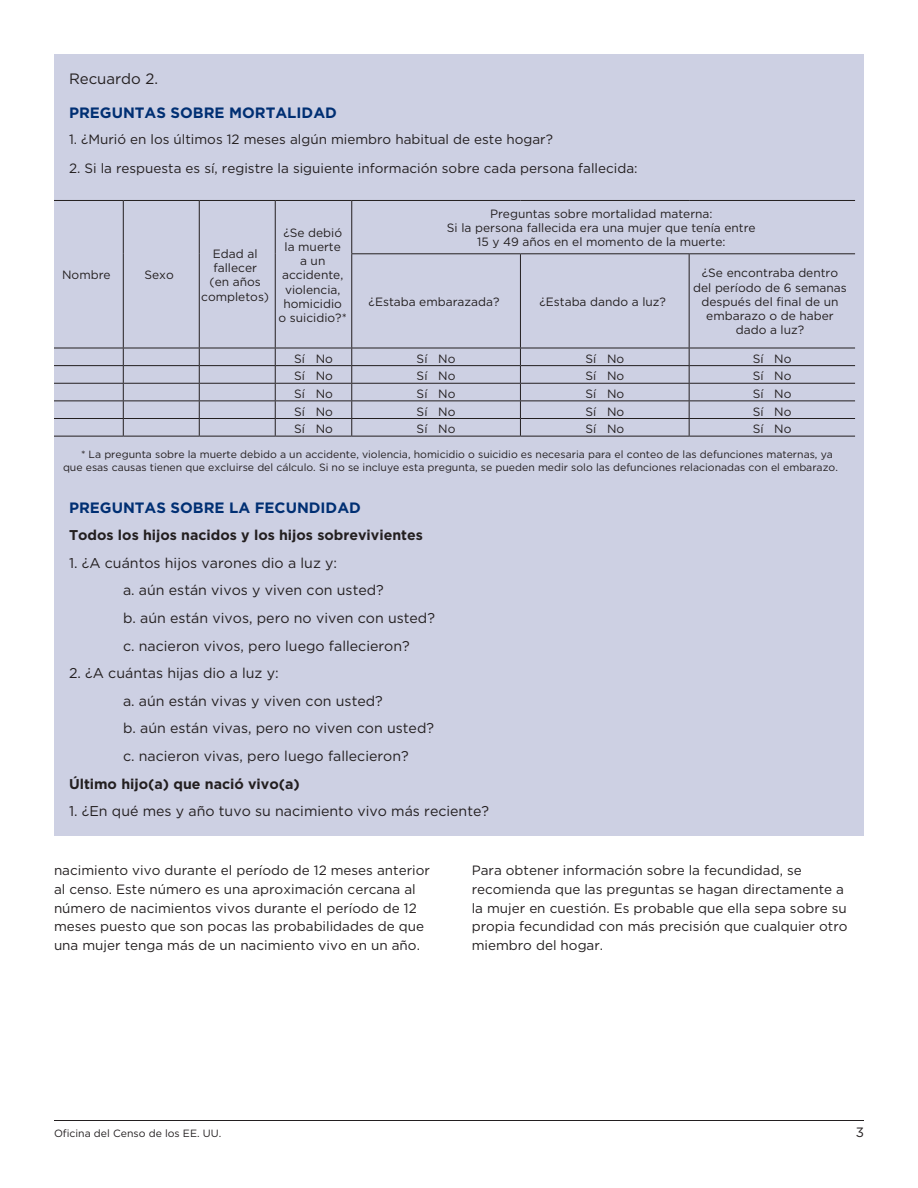
<style>
.page{position:relative;width:918px;height:1188px;background:#fff}
.page>*{position:absolute;margin:0;border:0;box-sizing:border-box;transform-origin:0 0}
.subhead1{font:700 15px "Gotham";color:#002f73}
.subhead1-2{font:15px "Gotham";color:#231f20}
.body_text{font:14.25px "Gotham";color:#231f20}
.body_text-2{font:700 14.25px "Gotham";color:#231f20}
.body_text-3{font:13.5px/18.8px "Gotham";color:#231f20}
.table_text_right{font:12px/14.2px "Gotham";color:#231f20;text-align:center}
.table_footnote{font:10.5px/12.8px "Gotham";color:#231f20}
</style>
<div class="page">
<hr style="left:54px;top:1120px;width:810px;height:1px;background:#231f20">
<div style="left:54px;top:54px;width:810px;height:146px;background:#cdd0e3"></div>
<div style="left:54px;top:200px;width:810px;height:296px;background:#cdd0e3"></div>
<hr style="left:520px;top:254px;width:1px;height:94px;background:#231f20">
<hr style="left:689px;top:254px;width:1px;height:94px;background:#231f20">
<hr style="left:123px;top:201px;width:1px;height:53px;background:#231f20">
<hr style="left:123px;top:254px;width:1px;height:94px;background:#231f20">
<hr style="left:199px;top:201px;width:1px;height:53px;background:#231f20">
<hr style="left:199px;top:254px;width:1px;height:94px;background:#231f20">
<hr style="left:275px;top:201px;width:1px;height:53px;background:#231f20">
<hr style="left:275px;top:254px;width:1px;height:94px;background:#231f20">
<hr style="left:351px;top:254px;width:1px;height:94px;background:#231f20">
<hr style="left:351px;top:201px;width:1px;height:52px;background:#231f20">
<hr style="left:351px;top:253px;width:169px;height:1px;background:#231f20">
<hr style="left:520px;top:253px;width:169px;height:1px;background:#231f20">
<hr style="left:689px;top:253px;width:166px;height:1px;background:#231f20">
<hr style="left:54px;top:200px;width:69px;height:1px;background:#231f20">
<hr style="left:123px;top:200px;width:76px;height:1px;background:#231f20">
<hr style="left:199px;top:200px;width:76px;height:1px;background:#231f20">
<hr style="left:275px;top:200px;width:77px;height:1px;background:#231f20">
<hr style="left:352px;top:200px;width:168px;height:1px;background:#231f20">
<hr style="left:520px;top:200px;width:169px;height:1px;background:#231f20">
<hr style="left:689px;top:200px;width:166px;height:1px;background:#231f20">
<hr style="left:54px;top:348px;width:69px;height:1px;background:#231f20">
<hr style="left:123px;top:348px;width:76px;height:1px;background:#231f20">
<hr style="left:199px;top:348px;width:76px;height:1px;background:#231f20">
<hr style="left:275px;top:348px;width:77px;height:1px;background:#231f20">
<hr style="left:352px;top:348px;width:168px;height:1px;background:#231f20">
<hr style="left:520px;top:348px;width:169px;height:1px;background:#231f20">
<hr style="left:689px;top:348px;width:166px;height:1px;background:#231f20">
<hr style="left:54px;top:365px;width:69px;height:1px;background:#231f20">
<hr style="left:54px;top:383px;width:69px;height:1px;background:#231f20">
<hr style="left:54px;top:400px;width:69px;height:1px;background:#231f20">
<hr style="left:54px;top:418px;width:69px;height:1px;background:#231f20">
<hr style="left:123px;top:418px;width:76px;height:1px;background:#231f20">
<svg style="left:123px;top:348px;width:1px;height:88px"></svg>
<hr style="left:199px;top:418px;width:76px;height:1px;background:#231f20">
<hr style="left:275px;top:418px;width:77px;height:1px;background:#231f20">
<hr style="left:352px;top:418px;width:168px;height:1px;background:#231f20">
<hr style="left:520px;top:418px;width:169px;height:1px;background:#231f20">
<hr style="left:689px;top:418px;width:166px;height:1px;background:#231f20">
<svg style="left:689px;top:348px;width:1px;height:88px"></svg>
<svg style="left:199px;top:348px;width:1px;height:88px"></svg>
<svg style="left:275px;top:348px;width:1px;height:88px"></svg>
<svg style="left:351px;top:348px;width:1px;height:88px"></svg>
<svg style="left:520px;top:348px;width:1px;height:88px"></svg>
<hr style="left:123px;top:365px;width:76px;height:1px;background:#231f20">
<hr style="left:199px;top:365px;width:76px;height:1px;background:#231f20">
<hr style="left:275px;top:365px;width:77px;height:1px;background:#231f20">
<hr style="left:352px;top:365px;width:168px;height:1px;background:#231f20">
<hr style="left:520px;top:365px;width:169px;height:1px;background:#231f20">
<hr style="left:689px;top:365px;width:166px;height:1px;background:#231f20">
<hr style="left:123px;top:383px;width:76px;height:1px;background:#231f20">
<hr style="left:199px;top:383px;width:76px;height:1px;background:#231f20">
<hr style="left:275px;top:383px;width:77px;height:1px;background:#231f20">
<hr style="left:352px;top:383px;width:168px;height:1px;background:#231f20">
<hr style="left:520px;top:383px;width:169px;height:1px;background:#231f20">
<hr style="left:689px;top:383px;width:166px;height:1px;background:#231f20">
<hr style="left:123px;top:400px;width:76px;height:1px;background:#231f20">
<hr style="left:199px;top:400px;width:76px;height:1px;background:#231f20">
<hr style="left:275px;top:400px;width:77px;height:1px;background:#231f20">
<hr style="left:352px;top:400px;width:168px;height:1px;background:#231f20">
<hr style="left:520px;top:400px;width:169px;height:1px;background:#231f20">
<hr style="left:689px;top:400px;width:166px;height:1px;background:#231f20">
<hr style="left:54px;top:436px;width:69px;height:1px;background:#231f20">
<hr style="left:123px;top:436px;width:76px;height:1px;background:#231f20">
<hr style="left:199px;top:436px;width:76px;height:1px;background:#231f20">
<hr style="left:275px;top:436px;width:77px;height:1px;background:#231f20">
<hr style="left:352px;top:436px;width:168px;height:1px;background:#231f20">
<hr style="left:520px;top:436px;width:169px;height:1px;background:#231f20">
<hr style="left:689px;top:436px;width:166px;height:1px;background:#231f20">
<div style="left:54px;top:495px;width:810px;height:340px;background:#cdd0e3"></div>
<p class="subhead1-2" style="left:69px;top:69px;width:91px">Recuardo 2.</p>
<p class="subhead1" style="left:69px;top:102px;width:269px">PREGUNTAS SOBRE MORTALIDAD</p>
<p class="body_text-3" style="left:69px;top:130px;width:485px">1. ¿Murió en los últimos 12 meses algún miembro habitual de este hogar?</p>
<p class="body_text-3" style="left:69px;top:159px;width:570px">2. Si la respuesta es sí, registre la siguiente información sobre cada persona fallecida:</p>
<p class="table_text_right" style="left:62px;top:268px;width:50px">Nombre</p>
<p class="table_text_right" style="left:145px;top:268px;width:31px">Sexo</p>
<p class="table_text_right" style="left:201px;top:246px;width:69px">Edad al fallecer<br>(en años completos)</p>
<p class="table_text_right" style="left:279px;top:225px;width:70px">¿Se debió la muerte<br>a un accidente, violencia, homicidio o suicidio?*</p>
<p class="table_text_right" style="left:490px;top:206px;width:224px">Preguntas sobre mortalidad materna:</p>
<p class="table_text_right" style="left:447px;top:221px;width:310px">Si la persona fallecida era una mujer que tenía entre</p>
<p class="table_text_right" style="left:477px;top:235px;width:250px">15 y 49 años en el momento de la muerte:</p>
<p class="table_text_right" style="left:369px;top:294px;width:132px">¿Estaba embarazada?</p>
<p class="table_text_right" style="left:539px;top:294px;width:128px">¿Estaba dando a luz?</p>
<p class="table_text_right" style="left:693px;top:266px;width:155px">¿Se encontraba dentro del período de 6 semanas después del final de un embarazo o de haber dado a luz?</p>
<p class="table_text_right" style="left:294px;top:351px;width:40px">Sí No</p>
<p class="table_text_right" style="left:417px;top:351px;width:40px">Sí No</p>
<p class="table_text_right" style="left:585px;top:351px;width:40px">Sí No</p>
<p class="table_text_right" style="left:753px;top:351px;width:40px">Sí No</p>
<p class="table_text_right" style="left:294px;top:369px;width:40px">Sí No</p>
<p class="table_text_right" style="left:417px;top:369px;width:40px">Sí No</p>
<p class="table_text_right" style="left:585px;top:369px;width:40px">Sí No</p>
<p class="table_text_right" style="left:753px;top:369px;width:40px">Sí No</p>
<p class="table_text_right" style="left:294px;top:386px;width:40px">Sí No</p>
<p class="table_text_right" style="left:417px;top:386px;width:40px">Sí No</p>
<p class="table_text_right" style="left:585px;top:386px;width:40px">Sí No</p>
<p class="table_text_right" style="left:753px;top:386px;width:40px">Sí No</p>
<p class="table_text_right" style="left:294px;top:404px;width:40px">Sí No</p>
<p class="table_text_right" style="left:417px;top:404px;width:40px">Sí No</p>
<p class="table_text_right" style="left:585px;top:404px;width:40px">Sí No</p>
<p class="table_text_right" style="left:753px;top:404px;width:40px">Sí No</p>
<p class="table_text_right" style="left:294px;top:421px;width:40px">Sí No</p>
<p class="table_text_right" style="left:417px;top:421px;width:40px">Sí No</p>
<p class="table_text_right" style="left:585px;top:421px;width:40px">Sí No</p>
<p class="table_text_right" style="left:753px;top:421px;width:40px">Sí No</p>
<p class="table_footnote" style="left:63px;top:448px;width:776px;text-indent:18px">* La pregunta sobre la muerte debido a un accidente, violencia, homicidio o suicidio es necesaria para el conteo de las defunciones maternas, ya que esas causas tienen que excluirse del cálculo. Si no se incluye esta pregunta, se pueden medir solo las defunciones relacionadas con el embarazo.</p>
<p class="subhead1" style="left:69px;top:498px;width:293px">PREGUNTAS SOBRE LA FECUNDIDAD</p>
<p class="body_text-2" style="left:69px;top:526px;width:355px">Todos los hijos nacidos y los hijos sobrevivientes</p>
<p class="body_text" style="left:69px;top:554px;width:270px">1. ¿A cuántos hijos varones dio a luz y:</p>
<p class="body_text" style="left:123px;top:581px;width:262px">a. aún están vivos y viven con usted?</p>
<p class="body_text" style="left:123px;top:609px;width:314px">b. aún están vivos, pero no viven con usted?</p>
<p class="body_text" style="left:123px;top:636px;width:288px">c. nacieron vivos, pero luego fallecieron?</p>
<p class="body_text" style="left:69px;top:664px;width:211px">2. ¿A cuántas hijas dio a luz y:</p>
<p class="body_text" style="left:123px;top:692px;width:261px">a. aún están vivas y viven con usted?</p>
<p class="body_text" style="left:123px;top:719px;width:313px">b. aún están vivas, pero no viven con usted?</p>
<p class="body_text" style="left:123px;top:747px;width:287px">c. nacieron vivas, pero luego fallecieron?</p>
<p class="body_text-2" style="left:69px;top:774px;width:232px">Último hijo(a) que nació vivo(a)</p>
<p class="body_text" style="left:69px;top:802px;width:422px">1. ¿En qué mes y año tuvo su nacimiento vivo más reciente?</p>
<p class="body_text-3" style="left:54px;top:861px;width:377px">nacimiento vivo durante el período de 12 meses anterior al censo. Este número es una aproximación cercana al número de nacimientos vivos durante el período de 12 meses puesto que son pocas las probabilidades de que una mujer tenga más de un nacimiento vivo en un año.</p>
<p class="body_text-3" style="left:472px;top:861px;width:377px">Para obtener información sobre la fecundidad, se recomienda que las preguntas se hagan directamente a la mujer en cuestión. Es probable que ella sepa sobre su propia fecundidad con más precisión que cualquier otro miembro del hogar.</p>
<p class="table_footnote" style="left:54px;top:1127px;width:169px">Oficina del Censo de los EE. UU.</p>
<p class="body_text-3" style="left:856px;top:1123px;width:10px">3</p>
</div>
